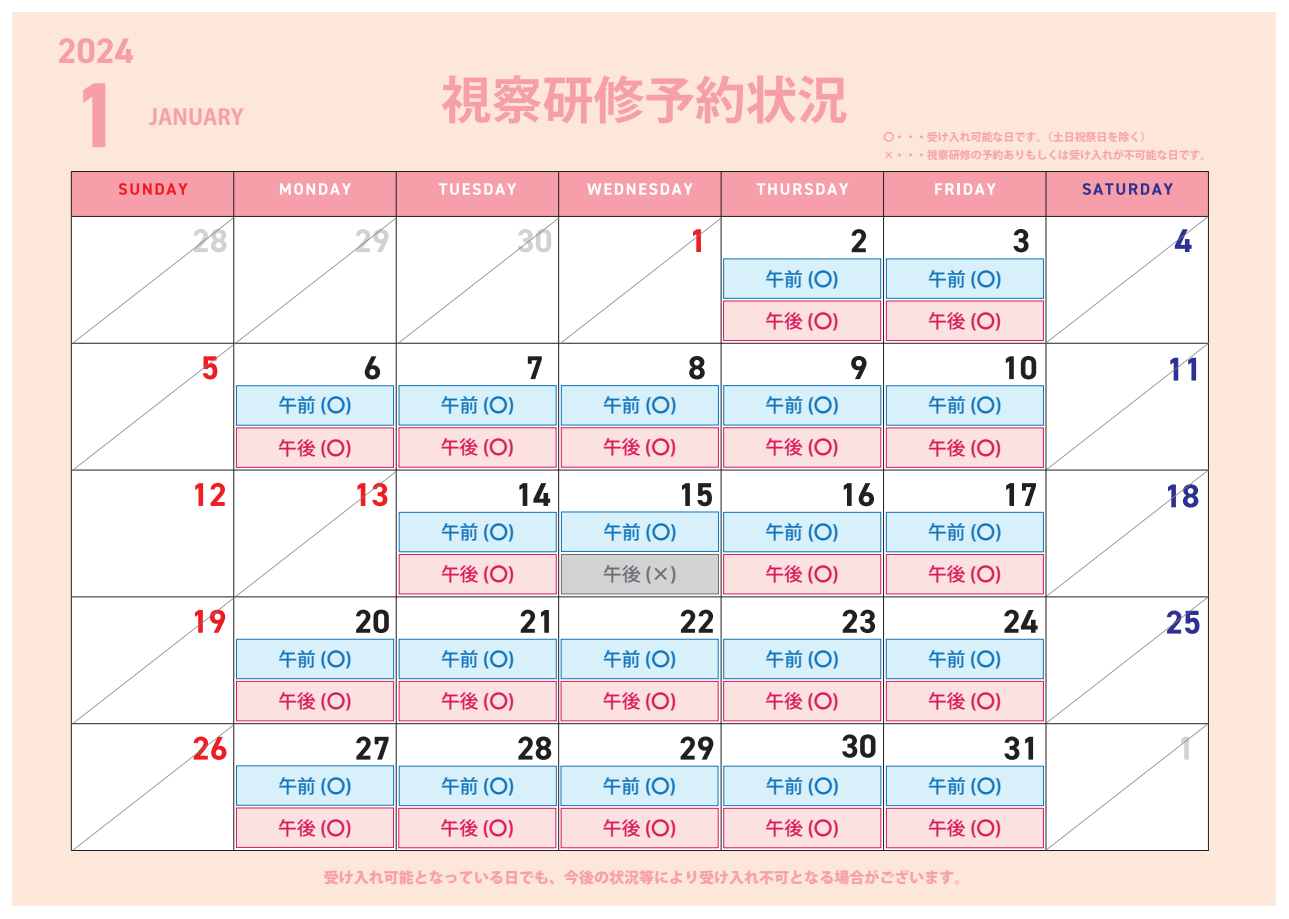
<style>
.page{position:relative;width:1289px;height:919px;background:#fff}
.page>*{position:absolute;margin:0;border:0;box-sizing:border-box;transform-origin:0 0}
.t1{font:700 50.85px "Koz Go Pr 6 N";color:#f69faa}
.t2{font:700 21.75px "Koz Go Pr 6 N";color:#f69faa}
.t3{font:700 18.75px "Koz Go Pr 6 N";color:#1074bc}
.t4{font:700 18.75px "Koz Go Pr 6 N";color:#d91a5b}
.t5{font:700 18.75px "Koz Go Pr 6 N";color:#6c6d70}
.t6{font:800 15px "Koz Go Pr 6 N";color:#f69faa}
.t7{font:700 10.95px/18px "Koz Go Pr 6 N";color:#f69faa}
.s1{font-weight:500}
</style>
<div class="page">
<div style="left:12px;top:13px;width:1263px;height:893px;background:#fde6da"></div>
<div style="left:71px;top:171px;width:1137px;height:45px;background:#f69faa"></div>
<div style="left:71px;top:216px;width:1136px;height:634px;background:#fff"></div>
<svg style="left:59px;top:38px;width:74px;height:25px"></svg>
<svg style="left:280px;top:183px;width:71px;height:12px"></svg>
<svg style="left:438px;top:183px;width:78px;height:12px"></svg>
<svg style="left:587px;top:183px;width:105px;height:12px"></svg>
<svg style="left:756px;top:183px;width:92px;height:12px"></svg>
<svg style="left:935px;top:183px;width:60px;height:12px"></svg>
<svg style="left:1082px;top:183px;width:90px;height:12px"></svg>
<svg style="left:119px;top:183px;width:68px;height:12px"></svg>
<svg style="left:83px;top:83px;width:22px;height:64px"></svg>
<svg style="left:851px;top:229px;width:15px;height:23px"></svg>
<svg style="left:851px;top:356px;width:15px;height:23px"></svg>
<svg style="left:843px;top:483px;width:8px;height:23px"></svg>
<svg style="left:858px;top:483px;width:16px;height:23px"></svg>
<svg style="left:842px;top:609px;width:33px;height:24px"></svg>
<svg style="left:1013px;top:229px;width:15px;height:23px"></svg>
<svg style="left:1005px;top:356px;width:8px;height:23px"></svg>
<svg style="left:1020px;top:356px;width:16px;height:23px"></svg>
<svg style="left:1006px;top:483px;width:8px;height:23px"></svg>
<svg style="left:1022px;top:483px;width:13px;height:23px"></svg>
<svg style="left:1004px;top:609px;width:33px;height:23px"></svg>
<hr style="left:71px;top:850px;width:1137px;height:1px;background:#231f20">
<hr style="left:71px;top:171px;width:1137px;height:1px;background:#231f20">
<hr style="left:71px;top:216px;width:1137px;height:1px;background:#231f20">
<hr style="left:71px;top:343px;width:1137px;height:1px;background:#231f20">
<hr style="left:71px;top:469px;width:1137px;height:1px;background:#231f20">
<hr style="left:71px;top:596px;width:1137px;height:1px;background:#231f20">
<hr style="left:71px;top:723px;width:1137px;height:1px;background:#231f20">
<hr style="left:71px;top:171px;width:1px;height:679px;background:#231f20">
<hr style="left:396px;top:171px;width:1px;height:679px;background:#231f20">
<hr style="left:558px;top:171px;width:1px;height:679px;background:#231f20">
<hr style="left:720px;top:171px;width:1px;height:679px;background:#231f20">
<hr style="left:883px;top:171px;width:1px;height:679px;background:#231f20">
<hr style="left:1045px;top:171px;width:1px;height:679px;background:#231f20">
<hr style="left:1207px;top:171px;width:1px;height:679px;background:#231f20">
<hr style="left:233px;top:171px;width:1px;height:679px;background:#231f20">
<svg style="left:1004px;top:736px;width:15px;height:23px"></svg>
<svg style="left:1025px;top:736px;width:8px;height:23px"></svg>
<svg style="left:842px;top:734px;width:33px;height:23px"></svg>
<div style="left:723px;top:765px;width:158px;height:41px;background:#d7f0f9;border:1px solid #1074bc"></div>
<div style="left:723px;top:807px;width:158px;height:41px;background:#fce1e1;border:1px solid #d91a5b"></div>
<div style="left:886px;top:765px;width:157px;height:41px;background:#d7f0f9;border:1px solid #1074bc"></div>
<div style="left:886px;top:807px;width:157px;height:41px;background:#fce1e1;border:1px solid #d91a5b"></div>
<div style="left:886px;top:681px;width:157px;height:40px;background:#fce1e1;border:1px solid #d91a5b"></div>
<div style="left:886px;top:512px;width:157px;height:40px;background:#d7f0f9;border:1px solid #1074bc"></div>
<div style="left:885px;top:554px;width:158px;height:40px;background:#fce1e1;border:1px solid #d91a5b"></div>
<div style="left:723px;top:638px;width:158px;height:41px;background:#d7f0f9;border:1px solid #1074bc"></div>
<div style="left:723px;top:681px;width:158px;height:40px;background:#fce1e1;border:1px solid #d91a5b"></div>
<div style="left:723px;top:512px;width:158px;height:40px;background:#d7f0f9;border:1px solid #1074bc"></div>
<div style="left:723px;top:554px;width:158px;height:40px;background:#fce1e1;border:1px solid #d91a5b"></div>
<div style="left:723px;top:258px;width:158px;height:41px;background:#d7f0f9;border:1px solid #1074bc"></div>
<div style="left:723px;top:300px;width:158px;height:41px;background:#fce1e1;border:1px solid #d91a5b"></div>
<div style="left:886px;top:258px;width:157px;height:41px;background:#d7f0f9;border:1px solid #1074bc"></div>
<div style="left:886px;top:300px;width:157px;height:41px;background:#fce1e1;border:1px solid #d91a5b"></div>
<div style="left:723px;top:385px;width:158px;height:40px;background:#d7f0f9;border:1px solid #1074bc"></div>
<div style="left:723px;top:427px;width:158px;height:40px;background:#fce1e1;border:1px solid #d91a5b"></div>
<div style="left:886px;top:385px;width:157px;height:40px;background:#d7f0f9"></div>
<div style="left:886px;top:427px;width:157px;height:40px;background:#fce1e1"></div>
<div style="left:885px;top:638px;width:158px;height:41px;background:#d7f0f9;border:1px solid #1074bc"></div>
<svg style="left:72px;top:216px;width:649px;height:634px"></svg>
<svg style="left:1045px;top:216px;width:164px;height:634px"></svg>
<p class="t2" style="left:149px;top:105px;width:96px">JANUARY</p>
<h1 class="t1" style="left:440px;top:71px;width:408px">視察研修予約状況</h1>
<p class="t7" style="left:883px;top:129px;width:329px">〇 ・・・受け入れ可能な日です。（土日祝祭日を除く）<br>× ・・・視察研修の予約ありもしくは受け入れが不可能な日です。</p>
<p class="t3" style="left:278px;top:395px;width:75px"><span class="s1">午前</span> (〇)</p>
<p class="t4" style="left:278px;top:437px;width:75px"><span class="s1">午後</span> (〇)</p>
<p class="t3" style="left:441px;top:395px;width:75px"><span class="s1">午前</span> (〇)</p>
<p class="t4" style="left:441px;top:437px;width:75px"><span class="s1">午後</span> (〇)</p>
<p class="t3" style="left:603px;top:395px;width:75px"><span class="s1">午前</span> (〇)</p>
<p class="t4" style="left:603px;top:437px;width:75px"><span class="s1">午後</span> (〇)</p>
<p class="t3" style="left:441px;top:521px;width:75px"><span class="s1">午前</span> (〇)</p>
<p class="t3" style="left:603px;top:521px;width:75px"><span class="s1">午前</span> (〇)</p>
<p class="t4" style="left:441px;top:563px;width:75px"><span class="s1">午後</span> (〇)</p>
<p class="t5" style="left:603px;top:563px;width:75px"><span class="s1">午後</span> (×)</p>
<p class="t3" style="left:765px;top:268px;width:75px"><span class="s1">午前</span> (〇)</p>
<p class="t4" style="left:765px;top:310px;width:75px"><span class="s1">午後</span> (〇)</p>
<p class="t3" style="left:765px;top:395px;width:75px"><span class="s1">午前</span> (〇)</p>
<p class="t4" style="left:765px;top:437px;width:75px"><span class="s1">午後</span> (〇)</p>
<p class="t3" style="left:765px;top:521px;width:75px"><span class="s1">午前</span> (〇)</p>
<p class="t4" style="left:765px;top:563px;width:75px"><span class="s1">午後</span> (〇)</p>
<p class="t3" style="left:928px;top:268px;width:75px"><span class="s1">午前</span> (〇)</p>
<p class="t4" style="left:928px;top:310px;width:75px"><span class="s1">午後</span> (〇)</p>
<p class="t3" style="left:928px;top:395px;width:75px"><span class="s1">午前</span> (〇)</p>
<p class="t4" style="left:928px;top:437px;width:75px"><span class="s1">午後</span> (〇)</p>
<p class="t3" style="left:928px;top:521px;width:75px"><span class="s1">午前</span> (〇)</p>
<p class="t4" style="left:928px;top:563px;width:75px"><span class="s1">午後</span> (〇)</p>
<p class="t3" style="left:278px;top:648px;width:75px"><span class="s1">午前</span> (〇)</p>
<p class="t3" style="left:441px;top:648px;width:75px"><span class="s1">午前</span> (〇)</p>
<p class="t3" style="left:928px;top:648px;width:75px"><span class="s1">午前</span> (〇)</p>
<p class="t4" style="left:441px;top:690px;width:75px"><span class="s1">午後</span> (〇)</p>
<p class="t3" style="left:603px;top:648px;width:75px"><span class="s1">午前</span> (〇)</p>
<p class="t4" style="left:603px;top:690px;width:75px"><span class="s1">午後</span> (〇)</p>
<p class="t3" style="left:765px;top:648px;width:75px"><span class="s1">午前</span> (〇)</p>
<p class="t4" style="left:765px;top:690px;width:75px"><span class="s1">午後</span> (〇)</p>
<p class="t4" style="left:278px;top:690px;width:75px"><span class="s1">午後</span> (〇)</p>
<p class="t4" style="left:928px;top:690px;width:75px"><span class="s1">午後</span> (〇)</p>
<p class="t3" style="left:278px;top:775px;width:75px"><span class="s1">午前</span> (〇)</p>
<p class="t4" style="left:278px;top:817px;width:75px"><span class="s1">午後</span> (〇)</p>
<p class="t4" style="left:440px;top:817px;width:75px"><span class="s1">午後</span> (〇)</p>
<p class="t3" style="left:441px;top:775px;width:75px"><span class="s1">午前</span> (〇)</p>
<p class="t3" style="left:603px;top:775px;width:75px"><span class="s1">午前</span> (〇)</p>
<p class="t3" style="left:765px;top:775px;width:75px"><span class="s1">午前</span> (〇)</p>
<p class="t4" style="left:603px;top:817px;width:75px"><span class="s1">午後</span> (〇)</p>
<p class="t4" style="left:765px;top:817px;width:75px"><span class="s1">午後</span> (〇)</p>
<p class="t3" style="left:928px;top:775px;width:75px"><span class="s1">午前</span> (〇)</p>
<p class="t4" style="left:928px;top:817px;width:75px"><span class="s1">午後</span> (〇)</p>
<p class="t6" style="left:324px;top:869px;width:647px">受け入れ可能となっている日でも、今後の状況等により受け入れ不可となる場合がございます。</p>
</div>
